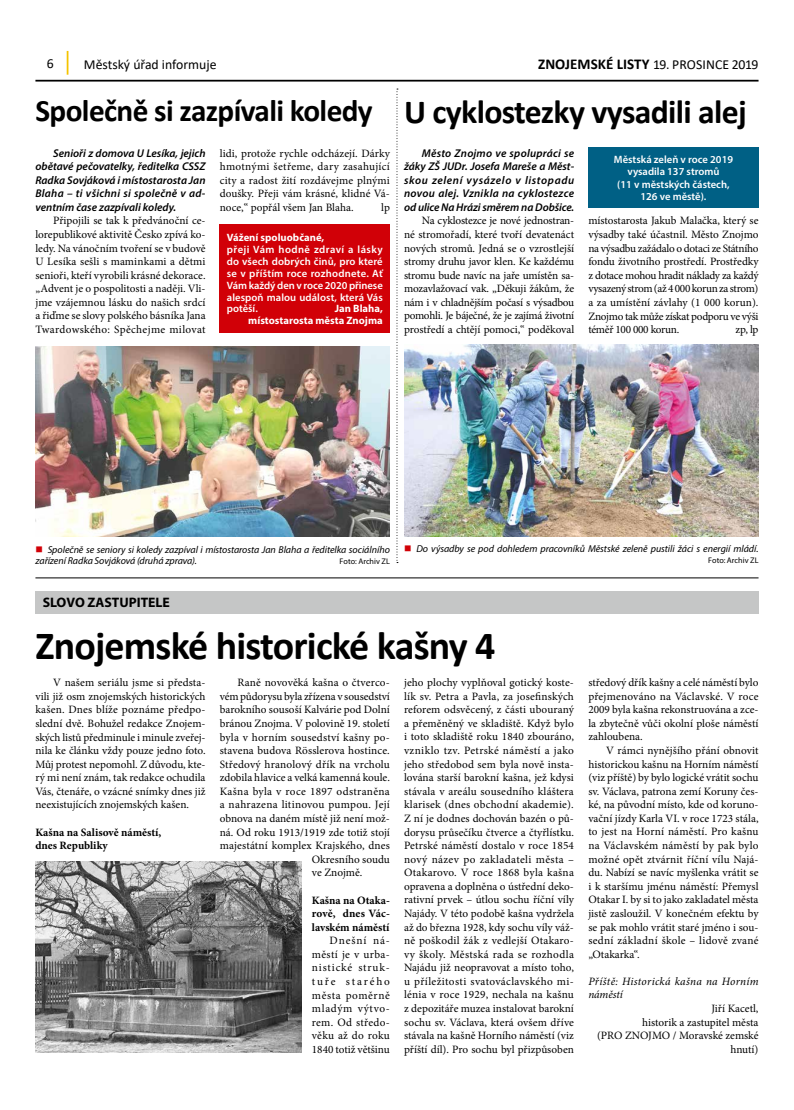
<style>
.page{position:relative;width:794px;height:1110px;background:#fff}
.page>*{position:absolute;margin:0;border:0;box-sizing:border-box;transform-origin:0 0}
.t1{font:700 40px "Calibri";letter-spacing:-.02em;color:#000}
.t2{font:700 33.75px "Calibri";letter-spacing:-.02em;color:#000}
.t3{font:700 31.25px "Calibri";letter-spacing:-.02em;color:#000}
.t4{font:13.75px "Calibri";color:#000}
.t5{font:700 13.75px "Myriad Pro";color:#000}
.t6{font:11.25px/13.6px "Minion Pro";color:#000;text-align:justify}
.t7{font:italic 600 11.25px/13.6px "Myriad Pro";color:#000;text-align:justify}
.t8{font:700 11.25px/13.6px "Minion Pro";color:#000}
.t9{font:italic 11.25px/13.6px "Minion Pro";letter-spacing:.02em;color:#000}
.t10{font:11.25px "Minion Pro";letter-spacing:.025em;color:#000}
.t11{font:11.25px "Minion Pro";letter-spacing:.02em;color:#000}
.t12{font:11.25px "Minion Pro";letter-spacing:.03em;color:#000}
.t13{font:600 10.62px/11.9px "Myriad Pro";color:#fff;text-align:center}
.t14{font:700 10.62px/11.9px "Myriad Pro";color:#fff;text-align:right}
.t15{font:italic 10px/11.2px "Myriad Pro";letter-spacing:-.005em;color:#000}
.t16{font:8.12px "Myriad Pro";color:#000}
.s1{font-weight:700;font-size:15px}
.s2{color:#d10007}
</style>
<div class="page">
<svg style="left:67px;top:51px;width:1px;height:24px"></svg>
<hr style="left:35px;top:80px;width:723px;height:1px;background:#000">
<hr style="left:35px;top:577px;width:723px;height:1px;background:#000">
<div style="left:35px;top:591px;width:723px;height:22px;background:#c5c6c6"></div>
<img style="left:35px;top:861px;width:266px;height:191px">
<svg style="left:396px;top:89px;width:2px;height:474px"></svg>
<img style="left:404px;top:344px;width:354px;height:192px">
<div style="left:588px;top:147px;width:170px;height:61px;background:#006085"></div>
<div style="left:220px;top:224px;width:170px;height:109px;background:#d10007"></div>
<img style="left:35px;top:346px;width:355px;height:190px">
<p class="t4" style="left:47px;top:53px;width:8px">6</p>
<p class="t4" style="left:84px;top:54px;width:134px">Městský úřad informuje</p>
<p class="t4" style="left:538px;top:55px;width:222px"><span class="s1">ZNOJEMSKÉ LISTY</span> 19. PROSINCE 2019</p>
<h3 class="t3" style="left:35px;top:88px;width:339px">Společně si zazpívali koledy</h3>
<p class="t6" style="left:220px;top:146px;width:172px">lidi, protože rychle odcházejí. Dárky hmotnými šetřeme, dary zasahující city a radost žití rozdávejme plnými doušky. Přeji vám krásné, klidné Vá&shy;noce,“ popřál všem Jan Blaha.</p>
<p class="t7" style="left:35px;top:146px;width:172px;text-indent:18px">Senioři z domova U Lesíka, jejich obětavé pečovatelky, ředitelka CSSZ Radka Sovjáková i místostarosta Jan Blaha – ti všichni si společně v ad&shy;ventním čase zazpívali koledy.</p>
<p class="t6" style="left:35px;top:214px;width:172px;text-indent:18px">Připojili se tak k předvánoční ce&shy;lorepublikové aktivitě Česko zpívá ko&shy;ledy. Na vánočním tvoření se v budově U Lesíka sešli s maminkami a dětmi senioři, kteří vyrobili krásné dekorace. „Advent je o pospolitosti a naději. Vli&shy;jme vzájemnou lásku do našich srdcí a řiďme se slovy polského básníka Jana Twardowského: Spěchejme milovat</p>
<p class="t6" style="left:381px;top:200px;width:10px">lp</p>
<p class="t14" style="left:227px;top:231px;width:99px">Vážení spoluobčané,</p>
<p class="t13" style="left:227px;top:243px;width:157px;text-align:justify">přeji Vám hodně zdraví a lásky do všech dobrých činů, pro které se v příštím roce rozhodnete. Ať Vám každý den v roce 2020 přinese alespoň malou událost, která Vás potěší.</p>
<p class="t14" style="left:248px;top:302px;width:136px">Jan Blaha,<br>místostarosta města Znojma</p>
<h2 class="t2" style="left:404px;top:88px;width:344px">U cyklostezky vysadili alej</h2>
<p class="t7" style="left:404px;top:146px;width:172px;text-indent:18px">Město Znojmo ve spolupráci se žáky ZŠ JUDr. Josefa Mareše a Měst&shy;skou zelení vysázelo v listopadu novou alej. Vznikla na cyklostezce od ulice Na Hrázi směrem na Dobšice.</p>
<p class="t6" style="left:404px;top:214px;width:172px;text-indent:18px">Na cyklostezce je nové jednostran&shy;né stromořadí, které tvoří devatenáct nových stromů. Jedná se o vzrostlejší stromy druhu javor klen. Ke každému stromu bude navíc na jaře umístěn sa&shy;mozavlažovací vak. „Děkuji žákům, že nám i v chladnějším počasí s výsadbou pomohli. Je báječné, že je zajímá životní prostředí a chtějí pomoci,“ poděkoval</p>
<p class="t13" style="left:614px;top:153px;width:121px;line-height:12.5px">Městská zeleň v roce 2019 vysadila 137 stromů<br>(11 v městských částech,<br>126 ve městě).</p>
<p class="t6" style="left:588px;top:214px;width:172px">místostarosta Jakub Malačka, který se výsadby také účastnil. Město Znojmo na výsadbu zažádalo o dotaci ze Státního fondu životního prostředí. Prostředky z dotace mohou hradit náklady za každý vysazený strom (až 4 000 korun za strom) a za umístění závlahy (1 000 korun).<br>Znojmo tak může získat podporu ve výši téměř 100 000 korun.</p>
<p class="t6" style="left:735px;top:322px;width:24px">zp, lp</p>
<p class="t15" style="left:35px;top:543px;width:356px"><span class="s2">■</span> Společně se seniory si koledy zazpíval i místostarosta Jan Blaha a ředitelka sociálního zařízení Radka Sovjáková (druhá zprava).</p>
<p class="t16" style="left:339px;top:556px;width:52px">Foto: Archiv ZL</p>
<p class="t5" style="left:43px;top:593px;width:129px">SLOVO ZASTUPITELE</p>
<p class="t15" style="left:404px;top:542px;width:356px"><span class="s2">■</span> Do výsadby se pod dohledem pracovníků Městské zeleně pustili žáci s energií mládí.</p>
<p class="t16" style="left:708px;top:555px;width:52px">Foto: Archiv ZL</p>
<h1 class="t1" style="left:35px;top:617px;width:461px">Znojemské historické kašny 4</h1>
<p class="t6" style="left:237px;top:675px;width:154px">Raně novověká kašna o čtverco-</p>
<p class="t6" style="left:220px;top:689px;width:172px">vém půdorysu byla zřízena v sousedství</p>
<p class="t6" style="left:220px;top:702px;width:172px">barokního sousoší Kalvárie pod Dolní</p>
<p class="t6" style="left:220px;top:716px;width:172px">bránou Znojma. V polovině 19. století</p>
<p class="t11" style="left:220px;top:729px;width:172px">byla v horním sousedství kašny po-</p>
<p class="t6" style="left:220px;top:743px;width:172px">stavena budova Rösslerova hostince.</p>
<p class="t6" style="left:220px;top:757px;width:172px">Středový hranolový dřík na vrcholu</p>
<p class="t6" style="left:220px;top:770px;width:172px">zdobila hlavice a velká kamenná koule.</p>
<p class="t12" style="left:220px;top:783px;width:172px">Kašna byla v roce 1897 odstraněna</p>
<p class="t10" style="left:220px;top:797px;width:172px">a nahrazena litinovou pumpou. Její</p>
<p class="t6" style="left:220px;top:811px;width:172px">obnova na daném místě již není mož-</p>
<p class="t6" style="left:220px;top:825px;width:172px">ná. Od roku 1913/1919 zde totiž stojí</p>
<p class="t6" style="left:220px;top:838px;width:172px">majestátní komplex Krajského, dnes</p>
<p class="t6" style="left:312px;top:852px;width:79px">Okresního soudu</p>
<p class="t6" style="left:312px;top:865px;width:52px">ve Znojmě.</p>
<p class="t8" style="left:312px;top:892px;width:79px;text-align:justify">Kašna na Otaka&shy;rově, dnes Vác&shy;lavském náměstí</p>
<p class="t6" style="left:312px;top:933px;width:79px;text-indent:18px">Dnešní ná&shy;městí je v urba&shy;nistické struk&shy;tuře starého města poměrně mladým výtvo&shy;rem. Od středo&shy;věku až do roku 1840 totiž většinu</p>
<p class="t6" style="left:404px;top:675px;width:171px">jeho plochy vyplňoval gotický koste&shy;lík sv. Petra a Pavla, za josefinských reforem odsvěcený, z části ubouraný a přeměněný ve skladiště. Když bylo i toto skladiště roku 1840 zbouráno, vzniklo tzv. Petrské náměstí a jako jeho středobod sem byla nově insta&shy;lována starší barokní kašna, jež kdysi stávala v areálu sousedního kláštera klarisek (dnes obchodní akademie).<br>Z ní je dodnes dochován bazén o pů&shy;dorysu průsečíku čtverce a čtyřlístku.<br>Petrské náměstí dostalo v roce 1854 nový název po zakladateli města – Otakarovo. V roce 1868 byla kašna opravena a doplněna o ústřední deko&shy;rativní prvek – útlou sochu říční víly Najády. V této podobě kašna vydržela až do března 1928, kdy sochu víly váž&shy;ně poškodil žák z vedlejší Otakaro&shy;vy školy. Městská rada se rozhodla Najádu již neopravovat a místo toho, u příležitosti svatováclavského mi&shy;lénia v roce 1929, nechala na kašnu z depozitáře muzea instalovat barokní sochu sv. Václava, která ovšem dříve stávala na kašně Horního náměstí (viz příští díl). Pro sochu byl přizpůsoben</p>
<p class="t6" style="left:588px;top:675px;width:172px">středový dřík kašny a celé náměstí bylo přejmenováno na Václavské. V roce 2009 byla kašna rekonstruována a zce&shy;la zbytečně vůči okolní ploše náměstí zahloubena.</p>
<p class="t6" style="left:35px;top:675px;width:172px;text-indent:18px">V našem seriálu jsme si předsta&shy;vili již osm znojemských historických kašen. Dnes blíže poznáme předpo&shy;slední dvě. Bohužel redakce Znojem&shy;ských listů předminule i minule zveřej&shy;nila ke článku vždy pouze jedno foto.<br>Můj protest nepomohl. Z důvodu, kte&shy;rý mi není znám, tak redakce ochudila Vás, čtenáře, o vzácné snímky dnes již neexistujících znojemských kašen.</p>
<p class="t8" style="left:35px;top:824px;width:127px">Kašna na Salisově náměstí, dnes Republiky</p>
<p class="t6" style="left:588px;top:743px;width:172px;text-indent:18px">V rámci nynějšího přání obnovit historickou kašnu na Horním náměstí (viz příště) by bylo logické vrátit sochu sv. Václava, patrona zemí Koruny čes&shy;ké, na původní místo, kde od koruno&shy;vační jízdy Karla VI. v roce 1723 stála, to jest na Horní náměstí. Pro kašnu na Václavském náměstí by pak bylo možné opět ztvárnit říční vílu Najá&shy;du. Nabízí se navíc myšlenka vrátit se i k staršímu jménu náměstí: Přemysl Otakar I. by si to jako zakladatel města jistě zasloužil. V konečném efektu by se pak mohlo vrátit staré jméno i sou&shy;sední základní škole – lidově zvané „Otakarka“.</p>
<p class="t9" style="left:588px;top:974px;width:172px">Příště: Historická kašna na Horním náměstí</p>
<p class="t6" style="left:597px;top:1001px;width:163px;text-align:right">Jiří Kacetl,<br>historik a zastupitel města<br>(PRO ZNOJMO / Moravské zemské hnutí)</p>
</div>
